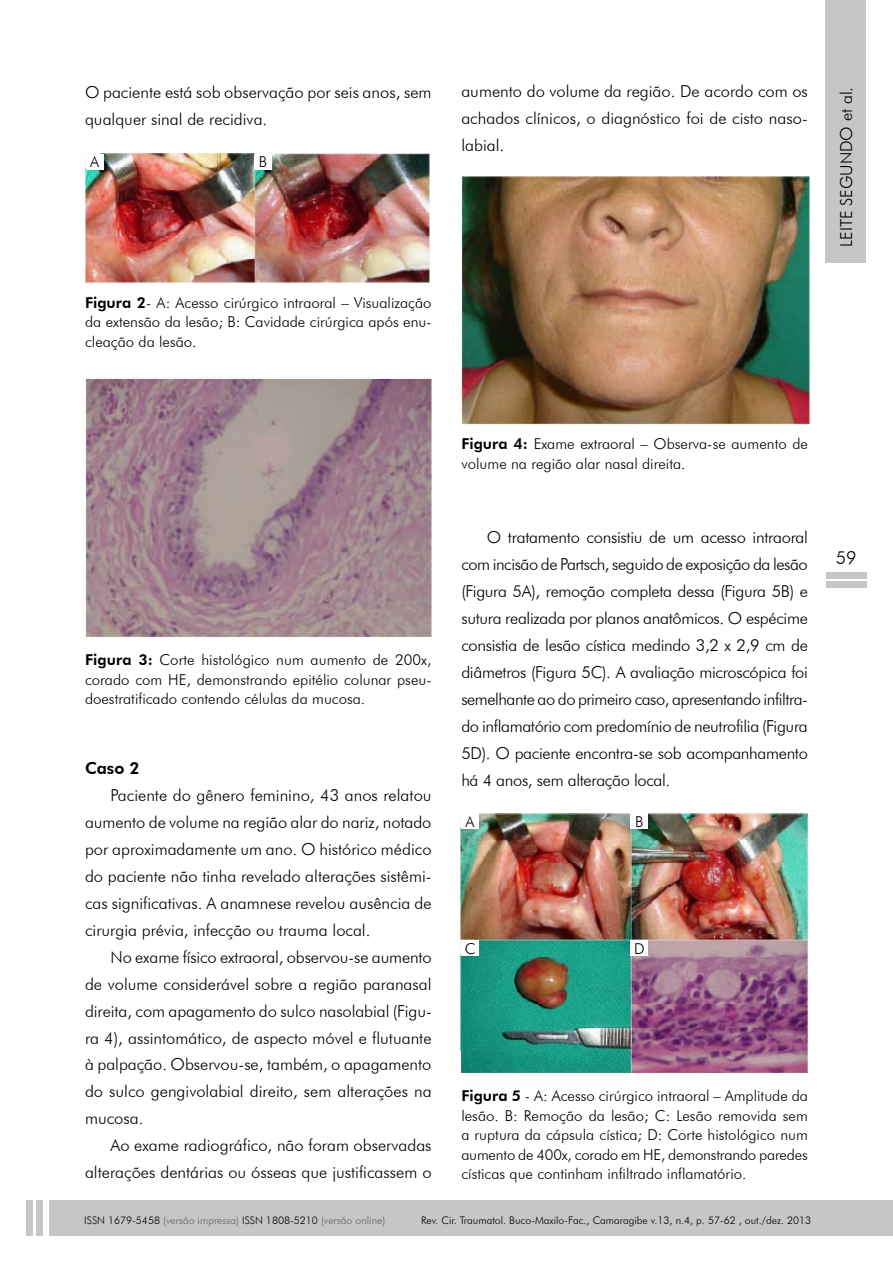
<style>
.page{position:relative;width:893px;height:1263px;background:#fff}
.page>*{position:absolute;margin:0;border:0;box-sizing:border-box;transform-origin:0 0}
.t1{font:300 18px "Futura BT";color:#000}
.t2{font:300 16.5px/27px "Futura BT";color:#000;text-align:justify}
.t3{font:800 16.5px "Futura BT";color:#000}
.t4{font:300 15px/19.5px "Futura BT";color:#000;text-align:justify}
.t5{font:300 10.5px "Futura BT";color:#000}
.t6{font:300 10.5px "Futura BT";color:#646567}
.s1{font-weight:800}
.s2{color:#000}
</style>
<div class="page">
<div style="left:825px;top:0;width:40px;height:262px;background:#c5c6c8"></div>
<div style="left:49px;top:1201px;width:844px;height:35px;background:#c5c6c8"></div>
<div style="left:27px;top:1201px;width:6px;height:35px;background:#c5c6c8"></div>
<div style="left:36px;top:1201px;width:7px;height:35px;background:#c5c6c8"></div>
<div style="left:826px;top:582px;width:41px;height:6px;background:#c5c6c8"></div>
<div style="left:826px;top:572px;width:41px;height:6px;background:#c5c6c8"></div>
<img style="left:86px;top:379px;width:345px;height:258px">
<img style="left:462px;top:176px;width:347px;height:248px">
<img style="left:86px;top:154px;width:343px;height:128px">
<div style="left:86px;top:154px;width:17px;height:15px;background:#fff"></div>
<div style="left:254px;top:154px;width:18px;height:15px;background:#fff"></div>
<img style="left:461px;top:813px;width:347px;height:259px">
<div style="left:461px;top:813px;width:18px;height:16px;background:#fff"></div>
<div style="left:461px;top:940px;width:18px;height:16px;background:#fff"></div>
<div style="left:631px;top:813px;width:17px;height:16px;background:#fff"></div>
<div style="left:631px;top:940px;width:17px;height:16px;background:#fff"></div>
<p class="t2" style="left:85px;top:78px;width:348px">O paciente está sob observação por seis anos, sem qualquer sinal de recidiva.</p>
<p class="t4" style="left:90px;top:152px;width:10px">A</p>
<p class="t4" style="left:259px;top:152px;width:10px">B</p>
<p class="t2" style="left:461px;top:78px;width:348px">aumento do volume da região. De acordo com os achados clínicos, o diagnóstico foi de cisto naso&shy;labial.</p>
<p class="t4" style="left:85px;top:292px;width:348px"><span class="s1">Figura 2</span>- A: Acesso cirúrgico intraoral – Visualização da extensão da lesão; B: Cavidade cirúrgica após enu&shy;cleação da lesão.</p>
<p class="t2" style="left:832px;top:247px;width:161px;rotate:-90deg">LEITE Segundo et al.</p>
<p class="t4" style="left:85px;top:650px;width:348px"><span class="s1">Figura 3:</span> Corte histológico num aumento de 200x, corado com HE, demonstrando epitélio colunar pseu&shy;doestratificado contendo células da mucosa.</p>
<p class="t3" style="left:85px;top:758px;width:56px">Caso 2</p>
<p class="t2" style="left:85px;top:781px;width:348px;text-indent:26px">Paciente do gênero feminino, 43 anos relatou aumento de volume na região alar do nariz, notado por aproximadamente um ano. O histórico médico do paciente não tinha revelado alterações sistêmi&shy;cas significativas. A anamnese revelou ausência de cirurgia prévia, infecção ou trauma local.</p>
<p class="t2" style="left:85px;top:943px;width:348px;text-indent:26px">No exame físico extraoral, observou-se aumento de volume considerável sobre a região paranasal direita, com apagamento do sulco nasolabial (Figu&shy;ra 4), assintomático, de aspecto móvel e flutuante à palpação. Observou-se, também, o apagamento do sulco gengivolabial direito, sem alterações na mucosa.</p>
<p class="t2" style="left:85px;top:1132px;width:348px;text-align:right">Ao exame radiográfico, não foram observadas alterações dentárias ou ósseas que justificassem o</p>
<p class="t4" style="left:461px;top:434px;width:348px"><span class="s1">Figura 4:</span> Exame extraoral – Observa-se aumento de volume na região alar nasal direita.</p>
<p class="t2" style="left:461px;top:524px;width:348px;text-indent:26px">O tratamento consistiu de um acesso intraoral com incisão de Partsch, seguido de exposição da lesão (Figura 5A), remoção completa dessa (Figura 5B) e sutura realizada por planos anatômicos. O espécime consistia de lesão cística medindo 3,2 x 2,9 cm de diâmetros (Figura 5C). A avaliação microscópica foi semelhante ao do primeiro caso, apresentando infiltra&shy;do inflamatório com predomínio de neutrofilia (Figura 5D). O paciente encontra-se sob acompanhamento há 4 anos, sem alteração local.</p>
<p class="t4" style="left:466px;top:812px;width:10px">A</p>
<p class="t4" style="left:465px;top:939px;width:12px">C</p>
<p class="t4" style="left:635px;top:812px;width:10px">B</p>
<p class="t4" style="left:634px;top:939px;width:12px">D</p>
<p class="t4" style="left:461px;top:1086px;width:348px"><span class="s1">Figura 5</span> - A: Acesso cirúrgico intraoral – Amplitude da lesão. B: Remoção da lesão; C: Lesão removida sem a ruptura da cápsula cística; D: Corte histológico num aumento de 400x, corado em HE, demonstrando paredes císticas que continham infiltrado inflamatório.</p>
<p class="t6" style="left:84px;top:1214px;width:302px"><span class="s2">ISSN 1679-5458</span> (versão impressa) <span class="s2">ISSN 1808-5210</span> (versão online)</p>
<p class="t5" style="left:421px;top:1214px;width:392px">Rev. Cir. Traumatol. Buco-Maxilo-Fac., Camaragibe v.13, n.4, p. 57-62 , out./dez. 2013</p>
<p class="t1" style="left:836px;top:546px;width:22px">59</p>
</div>
